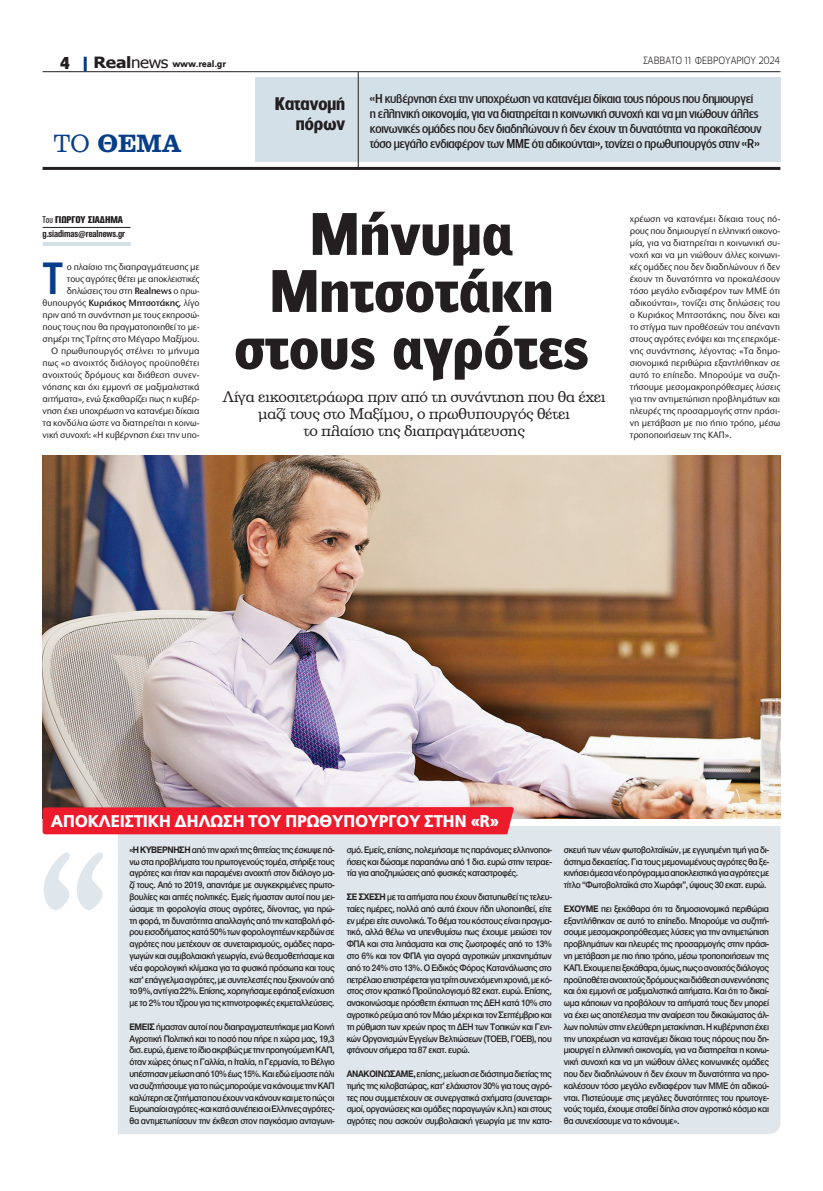
<style>
.page{position:relative;width:823px;height:1191px;background:#fff}
.page>*{position:absolute;margin:0;border:0;box-sizing:border-box;transform-origin:0 0}
.NEW_Titlos_55pt{font:900 57px "PF Bell Gothic Text";letter-spacing:-.01em;color:#231f20;scale:.96 1}
.NEW_keimeno{font:500 42px "PF Lounge";color:#083e89}
.t1{font:700 24px "PF Clarendon";color:#083e89;scale:.96 1}
.NEW_kapelo_Box_Grey{font:900 17px "PF Catalog";letter-spacing:-.03em;color:#fff;scale:.96 1}
.t2{font:700 17px/20px "PF Lounge";letter-spacing:-.005em;color:#231f20;text-align:right}
.t3{font:700 16px "PF Lounge";color:#231f20}
.vinieta{font:700 15.5px "Tahoma";color:#231f20;scale:1.13 1}
.NEW_ypotitlos15pt{font:15px/17px "PF Clarendon";letter-spacing:-.02em;color:#231f20;text-align:center}
.NEW_ypotitlos15pt-2{font:500 12px/15px "PF Lounge";letter-spacing:-.025em;color:#231f20}
.t4{font:300 10px "PF Lounge";letter-spacing:-.005em;color:#231f20;scale:.96 1}
.t5{font:700 10px "PF Akzidenz Text Cond";letter-spacing:-.01em;color:#231f20}
.t6{font:900 10px "PF Akzidenz Text Cond";letter-spacing:-.01em;color:#231f20}
.NEW_keimeno_Box_Grey{font:500 9.8px/11.8px "Helvetica Neue Greek";letter-spacing:-.035em;color:#231f20;text-align:justify;scale:.92 1}
.NEW_keimeno_esoxi_co{font:500 9.6px/12px "Stone Sans ITC Hel";letter-spacing:-.015em;color:#231f20;text-align:justify;scale:.96 1}
.NEW_keimeno-2{font:500 9.6px/12px "Stone Sans ITC Hel";letter-spacing:-.025em;color:#231f20;text-align:right;scale:.96 1}
.vinieta-2{font:900 9px "PF Catalog";letter-spacing:-.02em;color:#231f20;scale:.96 1}
.s1{font-weight:400}
.s2{font-weight:600}
.s3{font-weight:700}
</style>
<div class="page">
<img style="left:43px;top:455px;width:737px;height:363px">
<div style="left:118px;top:826px;width:662px;height:308px;background:#dfe7ec"></div>
<hr style="left:43px;top:71px;width:737px;height:1px;background:#231f20">
<hr style="left:84px;top:57px;width:3px;height:14px;background:#083e89">
<hr style="left:43px;top:167px;width:737px;height:3px;background:#231f20">
<div style="left:255px;top:77px;width:525px;height:84px;background:#d4e0e7"></div>
<hr style="left:358px;top:72px;width:1px;height:98px;background:#231f20">
<hr style="left:43px;top:227px;width:87px;height:1px;background:#231f20">
<hr style="left:43px;top:242px;width:87px;height:4px;background:#d4e0e7">
<svg style="left:44px;top:852px;width:59px;height:58px"></svg>
<div style="left:43px;top:807px;width:471px;height:27px;background:#ee1b2d"></div>
<p class="t3" style="left:60px;top:54px;width:11px">4</p>
<p class="vinieta" style="left:94px;top:51px;width:68px">Real<span class="s1">news</span></p>
<p class="vinieta-2" style="left:172px;top:59px;width:57px">www.real.gr</p>
<p class="t1" style="left:54px;top:130px;width:135px"><span class="s1">ΤΟ</span> ΘΕΜΑ</p>
<p class="t2" style="left:275px;top:94px;width:72px">Κατανομή πόρων</p>
<p class="t4" style="left:643px;top:55px;width:144px">ΣΑΒΒΑΤΟ 11 ΦΕΒΡΟΥΑΡΙΟΥ 2024</p>
<p class="NEW_ypotitlos15pt-2" style="left:369px;top:91px;width:393px">«Η κυβέρνηση έχει την υποχρέωση να κατανέμει δίκαια τους πόρους που δημιουργεί η ελληνική οικονομία, για να διατηρείται η κοινωνική συνοχή και να μη νιώθουν άλλες κοινωνικές ομάδες που δεν διαδηλώνουν ή δεν έχουν τη δυνατότητα να προκαλέσουν τόσο μεγάλο ενδιαφέρον των ΜΜΕ ότι αδικούνται», τονίζει ο πρωθυπουργός στην «R»</p>
<p class="t6" style="left:43px;top:214px;width:82px"><span class="s1">Του</span> ΓΙΩΡΓΟΥ ΣΙΑΔΗΜΑ</p>
<p class="NEW_keimeno" style="left:43px;top:255px;width:22px">Τ</p>
<p class="t5" style="left:43px;top:228px;width:84px">g.siadimas@realnews.gr</p>
<p class="NEW_keimeno-2" style="left:43px;top:261px;width:165px">o πλαίσιο της διαπραγμάτευσης με<br>τους αγρότες θέτει με αποκλειστικές δηλώσεις του στη <span class="s2">Realnews</span> ο πρω&shy;θυπουργός <span class="s2">Κυριάκος Μητσοτάκης,</span> λίγο πριν από τη συνάντηση με τους εκπροσώ&shy;πους τους που θα πραγματοποιηθεί το με&shy;σημέρι της Τρίτης στο Μέγαρο Μαξίμου.</p>
<p class="NEW_keimeno_esoxi_co" style="left:43px;top:345px;width:165px;text-indent:9px">Ο πρωθυπουργός στέλνει το μήνυμα πως «ο ανοιχτός διάλογος προϋποθέτει ανοιχτούς δρόμους και διάθεση συνεν&shy;νόησης και όχι εμμονή σε μαξιμαλιστικά αιτήματα», ενώ ξεκαθαρίζει πως η κυβέρ&shy;νηση έχει υποχρέωση να κατανέμει δίκαια τα κονδύλια ώστε να διατηρείται η κοινω&shy;νική συνοχή: «Η κυβέρνηση έχει την υπο-</p>
<p class="NEW_Titlos_55pt" style="left:309px;top:198px;width:214px">Μήνυμα</p>
<p class="NEW_Titlos_55pt" style="left:269px;top:255px;width:297px">Μητσοτάκη</p>
<p class="NEW_Titlos_55pt" style="left:234px;top:312px;width:371px">στους αγρότες</p>
<p class="NEW_ypotitlos15pt" style="left:222px;top:388px;width:384px">Λίγα εικοσιτετράωρα πριν από τη συνάντηση που θα έχει μαζί τους στο Μαξίμου, ο πρωθυπουργός θέτει</p>
<p class="NEW_ypotitlos15pt" style="left:303px;top:422px;width:223px">το πλαίσιο της διαπραγμάτευσης</p>
<p class="NEW_keimeno_esoxi_co" style="left:629px;top:213px;width:158px">χρέωση να κατανέμει δίκαια τους πό&shy;ρους που δημιουργεί η ελληνική οικονο&shy;μία, για να διατηρείται η κοινωνική συ&shy;νοχή και να μη νιώθουν άλλες κοινωνι&shy;κές ομάδες που δεν διαδηλώνουν ή δεν έχουν τη δυνατότητα να προκαλέσουν τόσο μεγάλο ενδιαφέρον των ΜΜΕ ότι αδικούνται», τονίζει στις δηλώσεις του ο Κυριάκος Μητσοτάκης, που δίνει και το στίγμα των προθέσεών του απέναντι στους αγρότες ενόψει και της επερχόμε&shy;νης συνάντησης, λέγοντας: «Τα δημο&shy;σιονομικά περιθώρια εξαντλήθηκαν σε αυτό το επίπεδο. Μπορούμε να συζη&shy;τήσουμε μεσομακροπρόθεσμες λύσεις για την αντιμετώπιση προβλημάτων και πλευρές της προσαρμογής στην πράσι&shy;νη μετάβαση με πιο ήπιο τρόπο, μέσω τροποποιήσεων της ΚΑΠ».</p>
<p class="NEW_kapelo_Box_Grey" style="left:51px;top:811px;width:468px">ΑΠΟΚΛΕΙΣΤΙΚΗ ΔΗΛΩΣΗ ΤΟΥ ΠΡΩΘΥΠΟΥΡΓΟΥ ΣΤΗΝ «R»</p>
<p class="NEW_keimeno_Box_Grey" style="left:129px;top:843px;width:224px"><span class="s3">«Η ΚΥΒΈΡΝΗΣΗ</span> από την αρχή της θητείας της έσκυψε πά&shy;νω στα προβλήματα του πρωτογενούς τομέα, στήριξε τους αγρότες και ήταν και παραμένει ανοιχτή στον διάλογο μα&shy;ζί τους. Από το 2019, απαντάμε με συγκεκριμένες πρωτο&shy;βουλίες και απτές πολιτικές. Εμείς ήμασταν αυτοί που μει&shy;ώσαμε τη φορολογία στους αγρότες, δίνοντας, για πρώ&shy;τη φορά, τη δυνατότητα απαλλαγής από την καταβολή φό&shy;ρου εισοδήματος κατά 50% των φορολογητέων κερδών σε αγρότες που μετέχουν σε συνεταιρισμούς, ομάδες παρα&shy;γωγών και συμβολαιακή γεωργία, ενώ θεσμοθετήσαμε και νέα φορολογική κλίμακα για τα φυσικά πρόσωπα και τους κατ’ επάγγελμα αγρότες, με συντελεστές που ξεκινούν από το 9%, αντί για 22%. Επίσης, χορηγήσαμε εφάπαξ ενίσχυση με το 2% του τζίρου για τις κτηνοτροφικές εκμεταλλεύσεις.</p>
<p class="NEW_keimeno_Box_Grey" style="left:129px;top:1020px;width:224px"><span class="s3">ΕΜΕΊΣ</span> ήμασταν αυτοί που διαπραγματευτήκαμε μια Κοινή Αγροτική Πολιτική και το ποσό που πήρε η χώρα μας, 19,3 δισ. ευρώ, έμεινε το ίδιο ακριβώς με την προηγούμενη ΚΑΠ, όταν χώρες όπως η Γαλλία, η Ιταλία, η Γερμανία, το Βέλγιο υπέστησαν μείωση από 10% έως 15%. Και εδώ είμαστε πάλι να συζητήσουμε για το πώς μπορούμε να κάνουμε την ΚΑΠ καλύτερη σε ζητήματα που έχουν να κάνουν και με το πώς οι Ευρωπαίοι αγρότες -και κατά συνέπεια οι Ελληνες αγρότες&shy;θα αντιμετωπίσουν την έκθεση στον παγκόσμιο ανταγωνι-</p>
<p class="NEW_keimeno_Box_Grey" style="left:346px;top:843px;width:224px">σμό. Εμείς, επίσης, πολεμήσαμε τις παράνομες ελληνοποι&shy;ήσεις και δώσαμε παραπάνω από 1 δισ. ευρώ στην τετραε&shy;τία για αποζημιώσεις από φυσικές καταστροφές.</p>
<p class="NEW_keimeno_Box_Grey" style="left:346px;top:890px;width:224px"><span class="s3">ΣΕ ΣΧΈΣΗ</span> με τα αιτήματα που έχουν διατυπωθεί τις τελευ&shy;ταίες ημέρες, πολλά από αυτά έχουν ήδη υλοποιηθεί, είτε εν μέρει είτε συνολικά. Το θέμα του κόστους είναι πραγμα&shy;τικό, αλλά θέλω να υπενθυμίσω πως έχουμε μειώσει τον ΦΠΑ και στα λιπάσματα και στις ζωοτροφές από το 13% στο 6% και τον ΦΠΑ για αγορά αγροτικών μηχανημάτων από το 24% στο 13%. Ο Ειδικός Φόρος Κατανάλωσης στο πετρέλαιο επιστρέφεται για τρίτη συνεχόμενη χρονιά, με κό&shy;στος στον κρατικό Προϋπολογισμό 82 εκατ. ευρώ. Επίσης, ανακοινώσαμε πρόσθετη έκπτωση της ΔΕΗ κατά 10% στο αγροτικό ρεύμα από τον Μάιο μέχρι και τον Σεπτέμβριο και τη ρύθμιση των χρεών προς τη ΔΕΗ των Τοπικών και Γενι&shy;κών Οργανισμών Εγγείων Βελτιώσεων (ΤΟΕΒ, ΓΟΕΒ), που φτάνουν σήμερα τα 87 εκατ. ευρώ.</p>
<p class="NEW_keimeno_Box_Grey" style="left:346px;top:1067px;width:224px"><span class="s3">ΑΝΑΚΟΙΝΏΣΑΜΕ,</span> επίσης, μείωση σε διάστημα διετίας της τιμής της κιλοβατώρας, κατ’ ελάχιστον 30% για τους αγρό&shy;τες που συμμετέχουν σε συνεργατικά σχήματα (συνεταιρι&shy;σμοί, οργανώσεις και ομάδες παραγωγών κ.λπ.) και στους αγρότες που ασκούν συμβολαιακή γεωργία με την κατα-</p>
<p class="NEW_keimeno_Box_Grey" style="left:563px;top:843px;width:224px">σκευή των νέων φωτοβολταϊκών, με εγγυημένη τιμή για δι&shy;άστημα δεκαετίας. Για τους μεμονωμένους αγρότες θα ξε&shy;κινήσει άμεσα νέο πρόγραμμα αποκλειστικά για αγρότες με τίτλο “Φωτοβολταϊκά στο Χωράφι”, ύψους 30 εκατ. ευρώ.</p>
<p class="NEW_keimeno_Box_Grey" style="left:563px;top:902px;width:224px"><span class="s3">ΕΧΟΥΜΕ</span> πει ξεκάθαρα ότι τα δημοσιονομικά περιθώρια εξαντλήθηκαν σε αυτό το επίπεδο. Μπορούμε να συζητή&shy;σουμε μεσομακροπρόθεσμες λύσεις για την αντιμετώπιση προβλημάτων και πλευρές της προσαρμογής στην πράσι&shy;νη μετάβαση με πιο ήπιο τρόπο, μέσω τροποποιήσεων της ΚΑΠ. Εχουμε πει ξεκάθαρα, όμως, πως ο ανοιχτός διάλογος προϋποθέτει ανοιχτούς δρόμους και διάθεση συνεννόησης και όχι εμμονή σε μαξιμαλιστικά αιτήματα. Και ότι το δικαί&shy;ωμα κάποιων να προβάλουν τα αιτήματά τους δεν μπορεί να έχει ως αποτέλεσμα την αναίρεση του δικαιώματος άλ&shy;λων πολιτών στην ελεύθερη μετακίνηση. Η κυβέρνηση έχει την υποχρέωση να κατανέμει δίκαια τους πόρους που δη&shy;μιουργεί η ελληνική οικονομία, για να διατηρείται η κοινω&shy;νική συνοχή και να μη νιώθουν άλλες κοινωνικές ομάδες που δεν διαδηλώνουν ή δεν έχουν τη δυνατότητα να προ&shy;καλέσουν τόσο μεγάλο ενδιαφέρον των ΜΜΕ ότι αδικού&shy;νται. Πιστεύουμε στις μεγάλες δυνατότητες του πρωτογε&shy;νούς τομέα, έχουμε σταθεί δίπλα στον αγροτικό κόσμο και θα συνεχίσουμε να το κάνουμε».</p>
</div>
